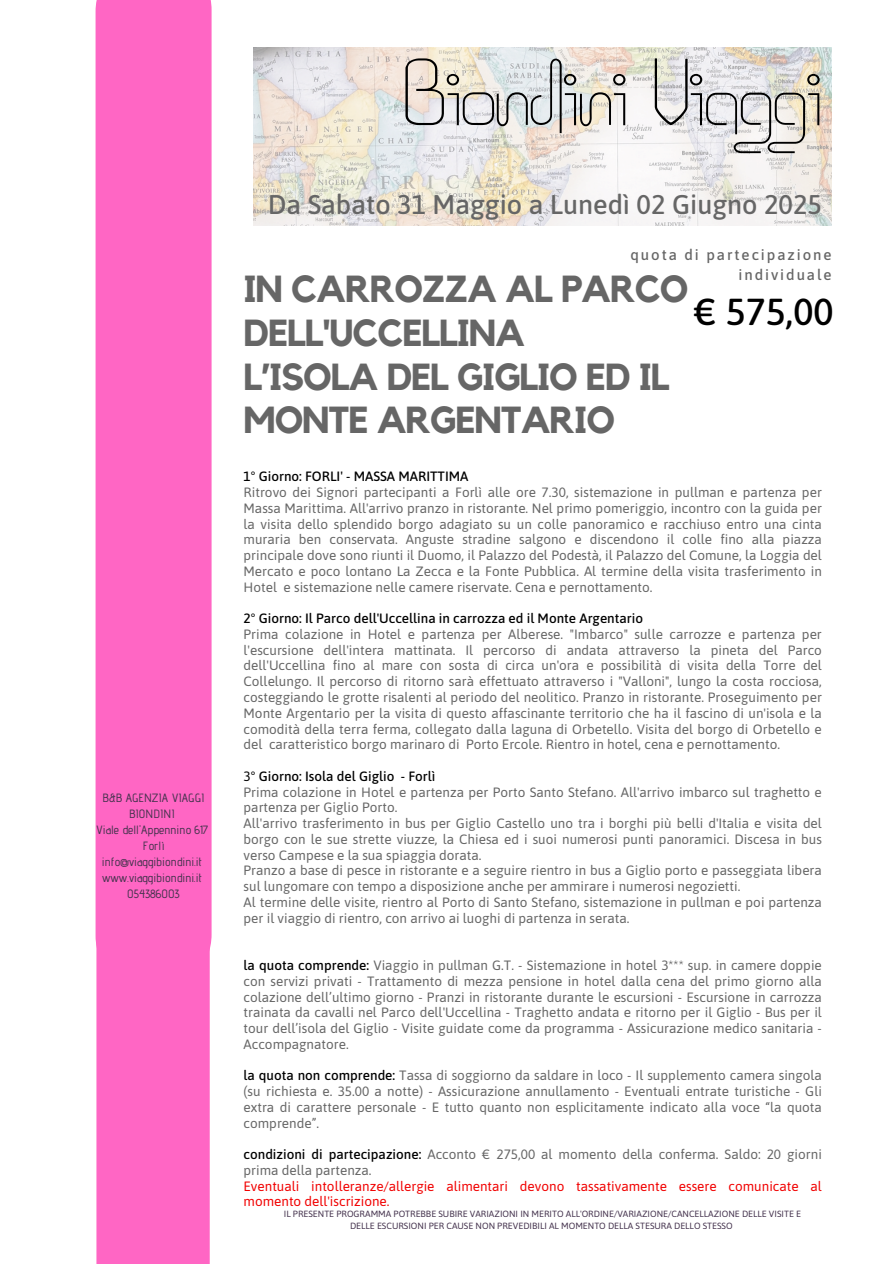
<style>
.page{position:relative;width:894px;height:1264px;background:#fff}
.page>*{position:absolute;margin:0;border:0;box-sizing:border-box;transform-origin:0 0}
.t1{font:84.75px "Icklips";color:#000}
.t2{font:700 37.5px/44px "Kollektif";letter-spacing:-.03em;color:#666}
.t3{font:500 37.5px "Asap";color:#000}
.t4{font:500 27px "Asap";color:#666}
.t5{font:500 15px/19.2px "Asap";letter-spacing:.13em;color:#666;text-align:right}
.t6{font:13.5px/15.8px "Asap";color:#666}
.t7{font:13.5px/15.8px "Asap";color:#f10000}
.t8{font:500 12px/16px "Advent Pro";color:#45334e;text-align:center}
.t9{font:9px/11.2px "Asap";color:#45334e;text-align:center}
.s1{font-weight:500;color:#000}
.s2{color:#000}
.s3{color:#666}
</style>
<div class="page">
<div style="left:96px;top:994px;width:114px;height:269px;background:#ff66c4"></div>
<img style="left:253px;top:47px;width:577px;height:178px">
<div style="left:95px;top:0;width:116px;height:994px;background:#ff66c4"></div>
<h5 class="t8" style="left:96px;top:789px;width:114px">B&amp;B AGENZIA VIAGGI<br>BIONDINI<br>Viale dell'Appennino 617<br>Forlì info@viaggibiondini.it www.viaggibiondini.it</h5>
<h5 class="t8" style="left:127px;top:886px;width:54px">054386003</h5>
<h5 class="t1" style="left:403px;top:46px;width:420px">Biondini Viaggi</h5>
<h4 class="t4" style="left:268px;top:188px;width:555px">Da Sabato 31 Maggio a Lunedì 02 Giugno 2025</h4>
<h2 class="t5" style="left:630px;top:245px;width:203px">quota di partecipazione individuale</h2>
<h2 class="t3" style="left:694px;top:289px;width:141px">€ 575,00</h2>
<h5 class="t2" style="left:243px;top:268px;width:446px">IN CARROZZA AL PARCO<br>DELL'UCCELLINA<br>L’ISOLA DEL GIGLIO ED IL<br>MONTE ARGENTARIO</h5>
<p class="t6" style="left:243px;top:468px;width:579px"><span class="s1">1° Giorno: FORLI' - MASSA MARITTIMA<br></span>Ritrovo dei Signori partecipanti a Forlì alle ore 7.30, sistemazione in pullman e partenza per Massa Marittima. All'arrivo pranzo in ristorante. Nel primo pomeriggio, incontro con la guida per la visita dello splendido borgo adagiato su un colle panoramico e racchiuso entro una cinta muraria ben conservata. Anguste stradine salgono e discendono il colle fino alla piazza principale dove sono riunti il Duomo, il Palazzo del Podestà, il Palazzo del Comune, la Loggia del Mercato e poco lontano La Zecca e la Fonte Pubblica. Al termine della visita trasferimento in Hotel e sistemazione nelle camere riservate. Cena e pernottamento.</p>
<h6 class="t6" style="left:243px;top:610px;width:579px"><span class="s1">2° Giorno: Il Parco dell'Uccellina in carrozza ed il Monte Argentario<br></span>Prima colazione in Hotel e partenza per Alberese. "Imbarco" sulle carrozze e partenza per l'escursione dell'intera mattinata. Il percorso di andata attraverso la pineta del Parco dell'Uccellina fino al mare con sosta di circa un'ora e possibilità di visita della Torre del Collelungo. Il percorso di ritorno sarà effettuato attraverso i "Valloni", lungo la costa rocciosa, costeggiando le grotte risalenti al periodo del neolitico. Pranzo in ristorante. Proseguimento per Monte Argentario per la visita di questo affascinante territorio che ha il fascino di un'isola e la comodità della terra ferma, collegato dalla laguna di Orbetello. Visita del borgo di Orbetello e del caratteristico borgo marinaro di Porto Ercole. Rientro in hotel, cena e pernottamento.</h6>
<p class="t6" style="left:243px;top:768px;width:579px"><span class="s2">3</span><span class="s1">° Giorno: Isola del Giglio - Forlì<br></span>Prima colazione in Hotel e partenza per Porto Santo Stefano. All'arrivo imbarco sul traghetto e partenza per Giglio Porto.<br>All'arrivo trasferimento in bus per Giglio Castello uno tra i borghi più belli d'Italia e visita del borgo con le sue strette viuzze, la Chiesa ed i suoi numerosi punti panoramici. Discesa in bus verso Campese e la sua spiaggia dorata.<br>Pranzo a base di pesce in ristorante e a seguire rientro in bus a Giglio porto e passeggiata libera sul lungomare con tempo a disposizione anche per ammirare i numerosi negozietti.<br>Al termine delle visite, rientro al Porto di Santo Stefano, sistemazione in pullman e poi partenza per il viaggio di rientro, con arrivo ai luoghi di partenza in serata.</p>
<p class="t6" style="left:243px;top:957px;width:579px;text-align:justify"><span class="s1">la quota comprende:</span> Viaggio in pullman G.T. - Sistemazione in hotel 3*** sup. in camere doppie con servizi privati - Trattamento di mezza pensione in hotel dalla cena del primo giorno alla colazione dell’ultimo giorno - Pranzi in ristorante durante le escursioni - Escursione in carrozza trainata da cavalli nel Parco dell'Uccellina - Traghetto andata e ritorno per il Giglio - Bus per il tour dell’isola del Giglio - Visite guidate come da programma - Assicurazione medico sanitaria - Accompagnatore.</p>
<h1 class="t6" style="left:243px;top:1067px;width:579px;text-align:justify"><span class="s1">la quota non comprende:</span> Tassa di soggiorno da saldare in loco - Il supplemento camera singola (su richiesta e. 35.00 a notte) - Assicurazione annullamento - Eventuali entrate turistiche - Gli extra di carattere personale - E tutto quanto non esplicitamente indicato alla voce “la quota comprende”.</h1>
<h3 class="t7" style="left:243px;top:1146px;width:579px"><span class="s1">condizioni di partecipazione:</span> <span class="s3">Acconto € 275,00 al momento della conferma. Saldo: 20 giorni prima della partenza.<br></span>Eventuali intolleranze/allergie alimentari devono tassativamente essere comunicate al momento dell'iscrizione.</h3>
<h5 class="t9" style="left:284px;top:1208px;width:518px">IL PRESENTE PROGRAMMA POTREBBE SUBIRE VARIAZIONI IN MERITO ALL'ORDINE/VARIAZIONE/CANCELLAZIONE DELLE VISITE E<br>DELLE ESCURSIONI PER CAUSE NON PREVEDIBILI AL MOMENTO DELLA STESURA DELLO STESSO</h5>
</div>
